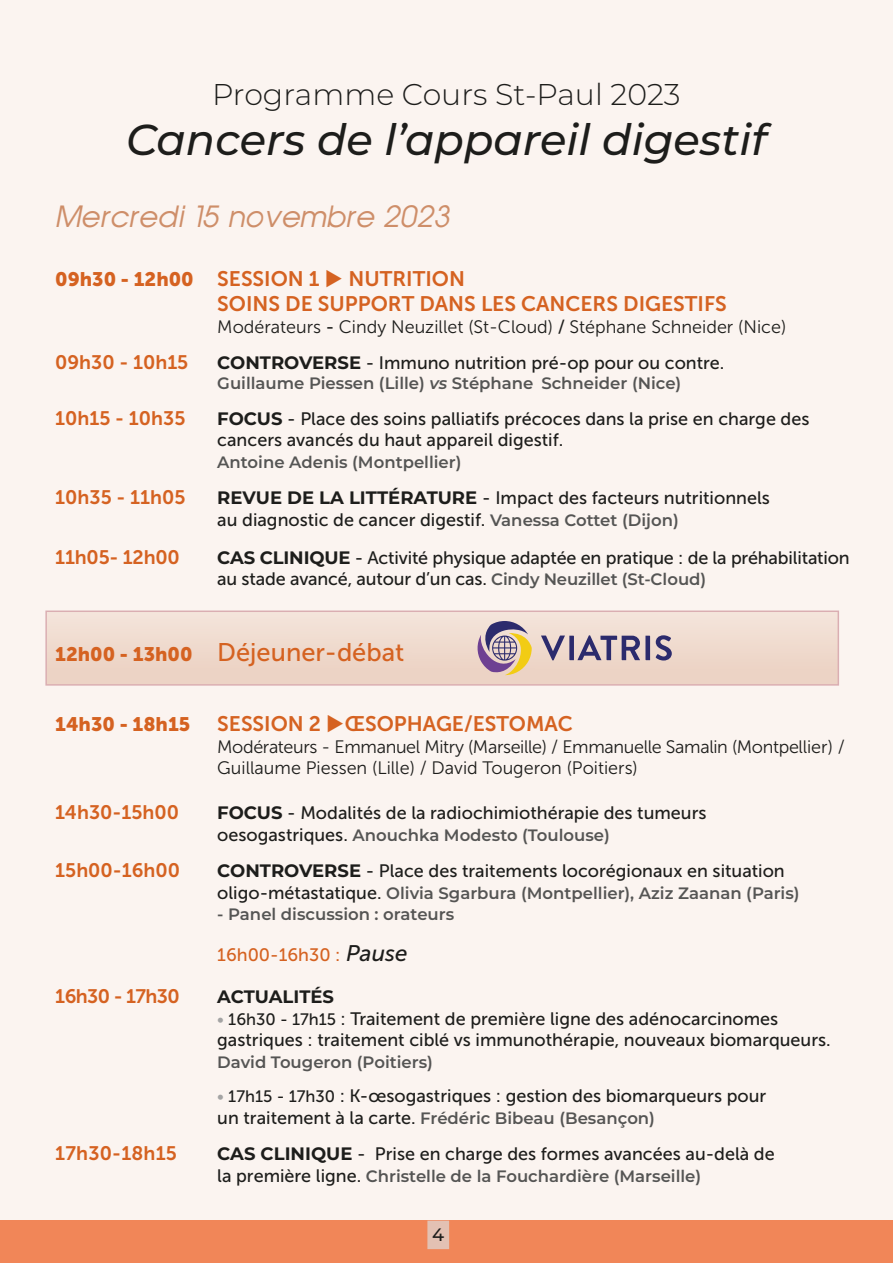
<style>
.page{position:relative;width:893px;height:1263px;background:#fbf4f0}
.page>*{position:absolute;margin:0;border:0;box-sizing:border-box;transform-origin:0 0}
.t1{font:italic 500 43.2px "Montserrat";color:#1d1d1b}
.t2{font:300 30px "Montserrat";color:#1d1d1b}
.t3{font:italic 27px "Avant Garde";color:#ce8e69}
.t4{font:25.5px "Museo Sans 500";color:#d56221}
.t5{font:21px/25.2px "Museo Sans 700";color:#d56221}
.t6{font:19.5px "Museo Sans 700";color:#d56221}
.t7{font:19.5px "Museo Sans 900";color:#d56221}
.t8{font:19.5px "Museo Sans 700";letter-spacing:-.03em;color:#d56221}
.t9{font:18px/21.6px "Museo Sans 500";color:#1d1d1b}
.t10{font:18px/21.6px "Museo Sans 300";letter-spacing:-.02em;color:#1d1d1b}
.t11{font:18px "Museo Sans 300";color:#1d1d1b}
.t12{font:18px "Museo Sans 500";color:#d56221}
.t13{font:700 18px "Montserrat";color:#1d1d1b}
.t14{font:500 18px "Montserrat";color:#1d1d1b}
.t15{font:600 16.5px "Montserrat";color:#555554}
.s1{font-family:"Museo Sans 900";font-size:19.5px}
.s2{font-family:"Museo Sans 500"}
.s3{font-family:"Montserrat";font-weight:700}
.s4{font-style:italic}
.s5{font-family:"Montserrat";font-weight:600;font-size:16.5px;color:#555554}
.s6{font-family:"Museo Sans 500";font-weight:400;font-size:18px;color:#1d1d1b}
.s7{font-style:italic;font-size:22.5px;color:#1d1d1b}
.s8{font-size:16.5px;color:#a4a4a4}
.s9{font-size:16.5px}
</style>
<div class="page">
<div style="left:0;top:1220px;width:893px;height:43px;background:#f18658"></div>
<div style="left:427px;top:1220px;width:22px;height:29px;background:#e3c1b3"></div>
<div style="left:46px;top:611px;width:792px;height:74px;background:linear-gradient(to right,#efdacd,#efdace)"></div>
<svg style="left:541px;top:635px;width:131px;height:25px;background:#a194a6"></svg>
<svg style="left:476px;top:621px;width:56px;height:54px;background:#b7a19a"></svg>
<p class="t2" style="left:212px;top:74px;width:470px">Programme Cours St-Paul 2023</p>
<p class="t1" style="left:126px;top:110px;width:642px">Cancers de l’appareil digestif</p>
<p class="t3" style="left:55px;top:199px;width:396px">Mercredi 15 novembre 2023</p>
<p class="t5" style="left:217px;top:266px;width:511px;text-indent:-162px"><span class="s1">09h30 - 12h00</span> SESSION 1 ◆ NUTRITION<br>SOINS DE SUPPORT DANS LES CANCERS DIGESTIFS</p>
<p class="t11" style="left:217px;top:317px;width:570px">Modérateurs <span class="s2">-</span> Cindy Neuzillet (St-Cloud) <span class="s2">/</span> Stéphane Schneider (Nice)</p>
<p class="t6" style="left:55px;top:352px;width:135px">09h30 - 10h15</p>
<p class="t9" style="left:217px;top:352px;width:509px"><span class="s3">CONTROVERSE</span> - Immuno nutrition pré-op pour ou contre.</p>
<p class="t15" style="left:217px;top:371px;width:466px">Guillaume Piessen (Lille) <span class="s4">vs</span> Stéphane Schneider (Nice)</p>
<p class="t6" style="left:55px;top:407px;width:132px">10h15 - 10h35</p>
<p class="t9" style="left:217px;top:408px;width:594px"><span class="s3">FOCUS</span> - Place des soins palliatifs précoces dans la prise en charge des cancers avancés du haut appareil digestif.</p>
<p class="t15" style="left:217px;top:450px;width:246px">Antoine Adenis (Montpellier)</p>
<p class="t6" style="left:55px;top:487px;width:132px">10h35 - 11h05</p>
<p class="t9" style="left:217px;top:487px;width:554px"><span class="s3">REVUE DE LA LITTÉRATURE</span> - Impact des facteurs nutritionnels au diagnostic de cancer digestif. <span class="s5">Vanessa Cottet (Dijon)</span></p>
<p class="t6" style="left:55px;top:546px;width:126px">11h05- 12h00</p>
<p class="t9" style="left:217px;top:547px;width:634px"><span class="s3">CAS CLINIQUE</span> - Activité physique adaptée en pratique : de la préhabilitation au stade avancé, autour d’un cas. <span class="s5">Cindy Neuzillet (St-Cloud)</span></p>
<p class="t4" style="left:55px;top:639px;width:350px"><span class="s1">12h00 - 13h00</span> Déjeuner-débat</p>
<p class="t7" style="left:55px;top:713px;width:136px">14h30 - 18h15</p>
<p class="t5" style="left:217px;top:711px;width:357px">SESSION 2 ◆ŒSOPHAGE/ESTOMAC</p>
<p class="t10" style="left:217px;top:736px;width:629px">Modérateurs - Emmanuel Mitry (Marseille) / Emmanuelle Samalin (Montpellier) /<br>Guillaume Piessen (Lille) / David Tougeron (Poitiers)</p>
<p class="t6" style="left:55px;top:802px;width:125px">14h30-15h00</p>
<p class="t9" style="left:217px;top:802px;width:491px"><span class="s3">FOCUS</span> - Modalités de la radiochimiothérapie des tumeurs</p>
<p class="t15" style="left:217px;top:823px;width:394px"><span class="s6">oesogastriques.</span> Anouchka Modesto (Toulouse)</p>
<p class="t6" style="left:55px;top:859px;width:126px">15h00-16h00</p>
<p class="t9" style="left:217px;top:860px;width:569px"><span class="s3">CONTROVERSE</span> - Place des traitements locorégionaux en situation</p>
<p class="t15" style="left:217px;top:881px;width:584px"><span class="s6">oligo-métastatique.</span> Olivia Sgarbura (Montpellier), Aziz Zaanan (Paris)</p>
<p class="t15" style="left:217px;top:903px;width:238px">- Panel discussion : orateurs</p>
<p class="t12" style="left:217px;top:945px;width:192px">16h00-16h30 : <span class="s7">Pause</span></p>
<p class="t8" style="left:55px;top:985px;width:126px">16h30 - 17h30</p>
<p class="t13" style="left:217px;top:984px;width:118px">ACTUALITÉS</p>
<p class="t9" style="left:217px;top:1008px;width:615px"><span class="s8">•</span> <span class="s9">16h30 - 17h15</span> : Traitement de première ligne des adénocarcinomes gastriques : traitement ciblé vs immunothérapie, nouveaux biomarqueurs.</p>
<p class="t15" style="left:217px;top:1050px;width:217px">David Tougeron (Poitiers)</p>
<p class="t9" style="left:217px;top:1085px;width:550px"><span class="s8">•</span> <span class="s9">17h15 - 17h30</span> : K-œsogastriques : gestion des biomarqueurs pour</p>
<p class="t15" style="left:217px;top:1106px;width:439px"><span class="s6">un traitement à la carte.</span> Frédéric Bibeau (Besançon)</p>
<p class="t6" style="left:55px;top:1142px;width:123px">17h30-18h15</p>
<p class="t9" style="left:217px;top:1143px;width:559px"><span class="s3">CAS CLINIQUE</span> - Prise en charge des formes avancées au-delà de</p>
<p class="t15" style="left:217px;top:1164px;width:485px"><span class="s6">la première ligne.</span> Christelle de la Fouchardière (Marseille)</p>
<p class="t14" style="left:432px;top:1222px;width:14px">4</p>
</div>
